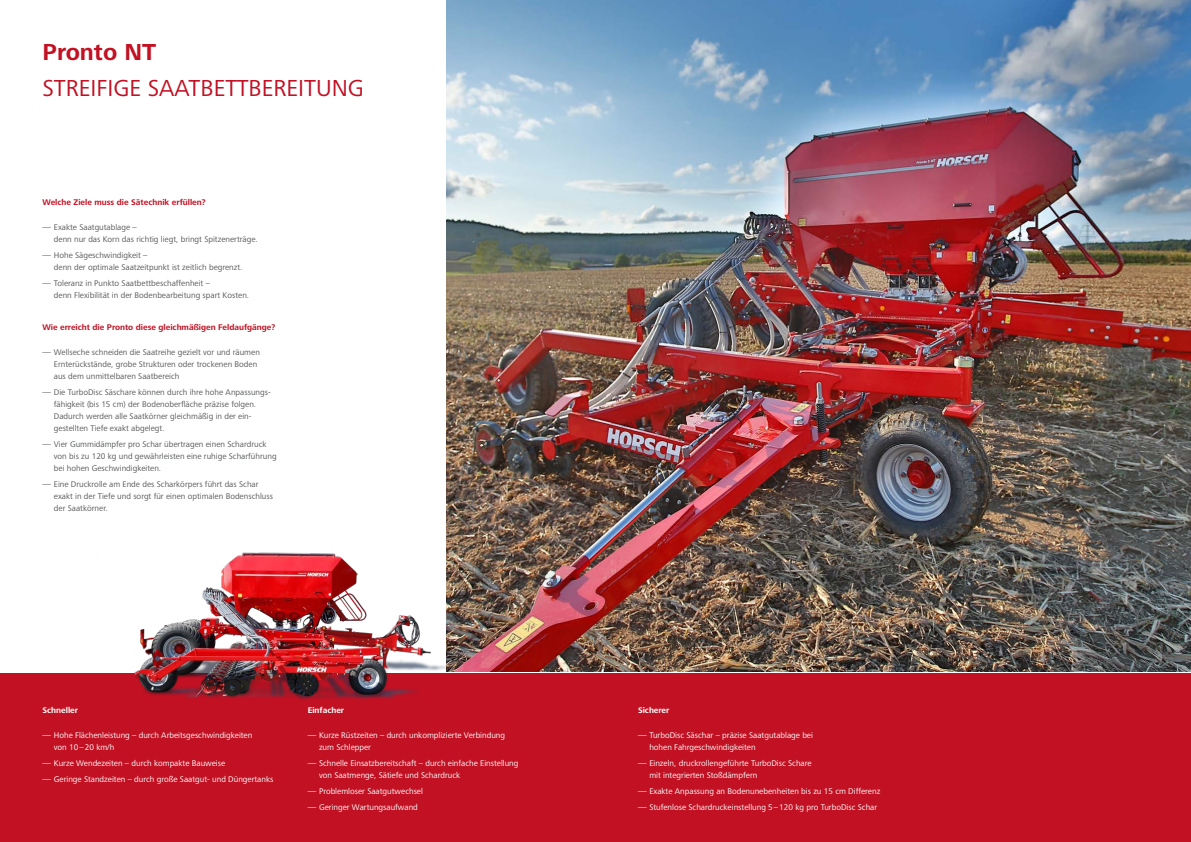
<style>
.page{position:relative;width:1191px;height:842px;background:#fff}
.page>*{position:absolute;margin:0;border:0;box-sizing:border-box;transform-origin:0 0}
.t1{font:24px "Frutiger Next LTW1 G";color:#c11123}
.t2{font:700 24px "Frutiger Next LTW1 G";color:#c11123}
.t3{font:8.5px/12px "Frutiger Next LTW1 G";color:#555756}
.t4{font:8.5px/12px "Frutiger Next LTW1 G";color:#fff}
.t5{font:700 8.5px "Frutiger Next LTW1 G";color:#c11123}
.t6{font:700 8.5px "Frutiger Next LTW1 G";color:#fff}
</style>
<div class="page">
<div style="left:0;top:673px;width:1191px;height:169px;background:#c11123"></div>
<img style="left:446px;top:0;width:745px;height:672px">
<img style="left:133px;top:498px;width:324px;height:202px">
<h1 class="t2" style="left:43px;top:38px;width:115px">Pronto NT</h1>
<h1 class="t1" style="left:43px;top:74px;width:323px">STREIFIGE SAATBETTBEREITUNG</h1>
<p class="t5" style="left:43px;top:197px;width:165px">Welche Ziele muss die Sätechnik erfüllen?</p>
<p class="t3" style="left:54px;top:221px;width:205px;text-indent:-11px">― Exakte Saatgutablage –<br>denn nur das Korn das richtig liegt, bringt Spitzenerträge.</p>
<p class="t3" style="left:54px;top:249px;width:190px;text-indent:-11px">― Hohe Sägeschwindigkeit –<br>denn der optimale Saatzeitpunkt ist zeitlich begrenzt.</p>
<p class="t3" style="left:54px;top:277px;width:197px;text-indent:-11px">― Toleranz in Punkto Saatbettbeschaffenheit –<br>denn Flexibilität in der Bodenbearbeitung spart Kosten.</p>
<p class="t5" style="left:43px;top:322px;width:234px">Wie erreicht die Pronto diese gleichmäßigen Feldaufgänge?</p>
<p class="t3" style="left:54px;top:346px;width:207px;text-indent:-11px">― Wellseche schneiden die Saatreihe gezielt vor und räumen<br>Ernterückstände, grobe Strukturen oder trockenen Boden aus dem unmittelbaren Saatbereich</p>
<p class="t3" style="left:54px;top:386px;width:218px;text-indent:-11px">― Die TurboDisc Säschare können durch ihre hohe Anpassungs&shy;fähigkeit (bis 15 cm) der Bodenoberfläche präzise folgen.<br>Dadurch werden alle Saatkörner gleichmäßig in der ein&shy;gestellten Tiefe exakt abgelegt.</p>
<p class="t3" style="left:54px;top:438px;width:224px;text-indent:-11px">― Vier Gummidämpfer pro Schar übertragen einen Schardruck von bis zu 120 kg und gewährleisten eine ruhige Scharführung bei hohen Geschwindigkeiten.</p>
<p class="t3" style="left:54px;top:478px;width:221px;text-indent:-11px">― Eine Druckrolle am Ende des Scharkörpers führt das Schar exakt in der Tiefe und sorgt für einen optimalen Bodenschluss der Saatkörner.</p>
<p class="t6" style="left:43px;top:705px;width:37px">Schneller</p>
<p class="t4" style="left:54px;top:729px;width:200px;text-indent:-11px">― Hohe Flächenleistung – durch Arbeitsgeschwindigkeiten von 10–20 km/h</p>
<p class="t4" style="left:43px;top:755px;width:232px;line-height:16px">― Kurze Wendezeiten – durch kompakte Bauweise<br>― Geringe Standzeiten – durch große Saatgut- und Düngertanks</p>
<p class="t6" style="left:308px;top:705px;width:38px">Einfacher</p>
<p class="t4" style="left:319px;top:729px;width:188px;text-indent:-11px">― Kurze Rüstzeiten – durch unkomplizierte Verbindung zum Schlepper</p>
<p class="t4" style="left:319px;top:757px;width:201px;text-indent:-11px">― Schnelle Einsatzbereitschaft – durch einfache Einstellung von Saatmenge, Sätiefe und Schardruck</p>
<p class="t4" style="left:308px;top:783px;width:117px;line-height:16px">― Problemloser Saatgutwechsel ― Geringer Wartungsaufwand</p>
<p class="t6" style="left:638px;top:705px;width:33px">Sicherer</p>
<p class="t4" style="left:649px;top:729px;width:165px;text-indent:-11px">― TurboDisc Säschar – präzise Saatgutablage bei hohen Fahrgeschwindigkeiten</p>
<p class="t4" style="left:649px;top:757px;width:164px;text-indent:-11px">― Einzeln, druckrollengeführte TurboDisc Schare mit integrierten Stoßdämpfern</p>
<p class="t4" style="left:638px;top:783px;width:244px;line-height:16px">― Exakte Anpassung an Bodenunebenheiten bis zu 15 cm Differenz ― Stufenlose Schardruckeinstellung 5–120 kg pro TurboDisc Schar</p>
</div>
